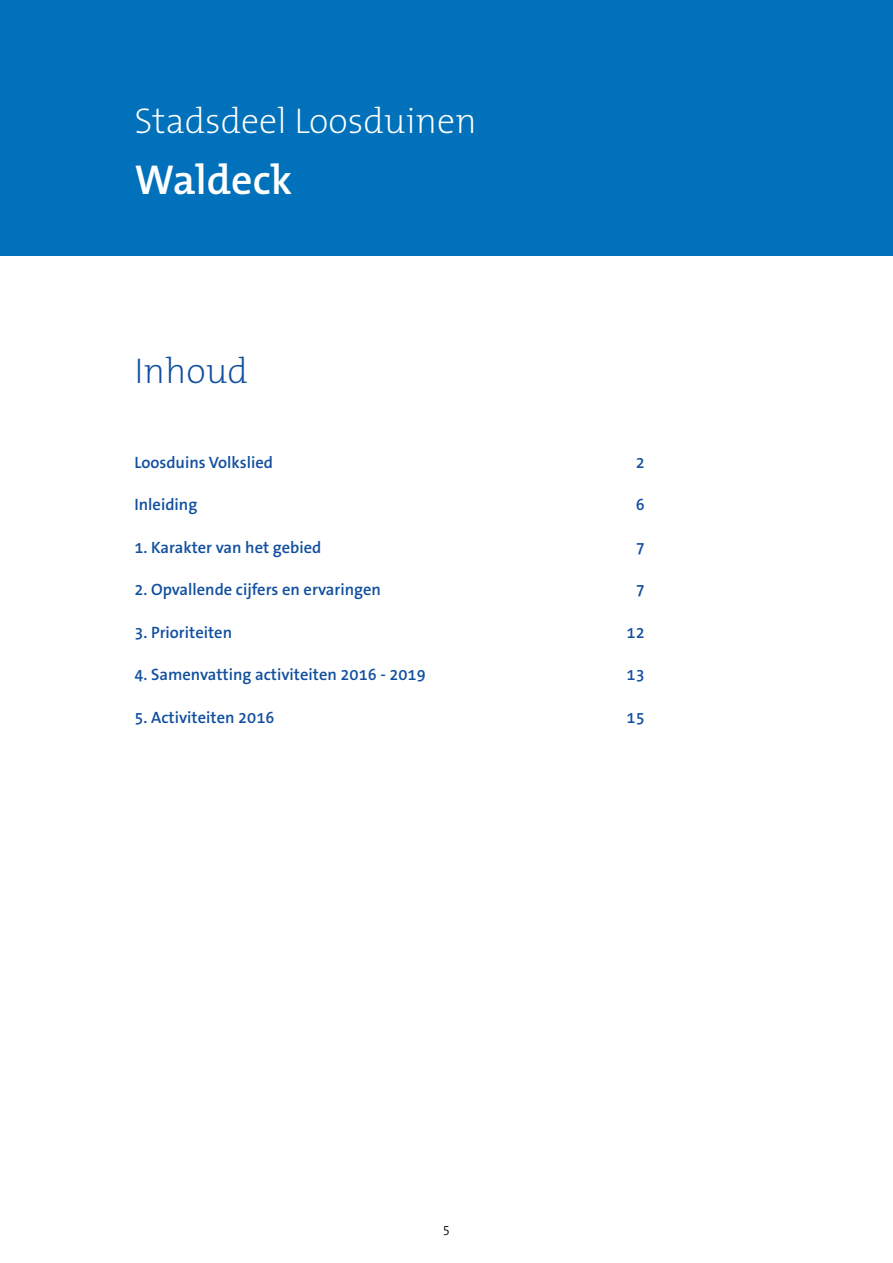
<style>
.page{position:relative;width:893px;height:1263px;background:#fff}
.page>*{position:absolute;margin:0;border:0;box-sizing:border-box;transform-origin:0 0}
.t1{font:600 42px "The Mix B W6";color:#fff}
.t2{font:200 36px "The Mix B W2";color:#fff}
.t3{font:200 36px "The Mix B W2";color:#114f9f}
.t4{font:600 16.5px "The Sans B W6";color:#114f9f}
.t5{font:300 13.2px "The Mix B W4";color:#000}
</style>
<div class="page">
<div style="left:0;top:0;width:893px;height:255px;background:#0071ba"></div>
<h2 class="t2" style="left:134px;top:98px;width:344px">Stadsdeel Loosduinen</h2>
<h1 class="t1" style="left:134px;top:153px;width:159px">Waldeck</h1>
<h2 class="t3" style="left:134px;top:347px;width:115px">Inhoud</h2>
<p class="t4" style="left:134px;top:452px;width:140px">Loosduins Volkslied</p>
<p class="t4" style="left:636px;top:452px;width:11px">2</p>
<p class="t4" style="left:134px;top:494px;width:64px">Inleiding</p>
<p class="t4" style="left:636px;top:494px;width:11px">6</p>
<p class="t4" style="left:134px;top:537px;width:188px">1. Karakter van het gebied</p>
<p class="t4" style="left:636px;top:537px;width:11px">7</p>
<p class="t4" style="left:134px;top:579px;width:248px">2. Opvallende cijfers en ervaringen</p>
<p class="t4" style="left:636px;top:579px;width:11px">7</p>
<p class="t4" style="left:134px;top:622px;width:99px">3. Prioriteiten</p>
<p class="t4" style="left:627px;top:622px;width:20px">12</p>
<p class="t4" style="left:134px;top:664px;width:293px">4. Samenvatting activiteiten 2016 - 2019</p>
<p class="t4" style="left:627px;top:664px;width:20px">13</p>
<p class="t4" style="left:134px;top:707px;width:142px">5. Activiteiten 2016</p>
<p class="t4" style="left:627px;top:707px;width:20px">15</p>
<p class="t5" style="left:443px;top:1221px;width:9px">5</p>
</div>
